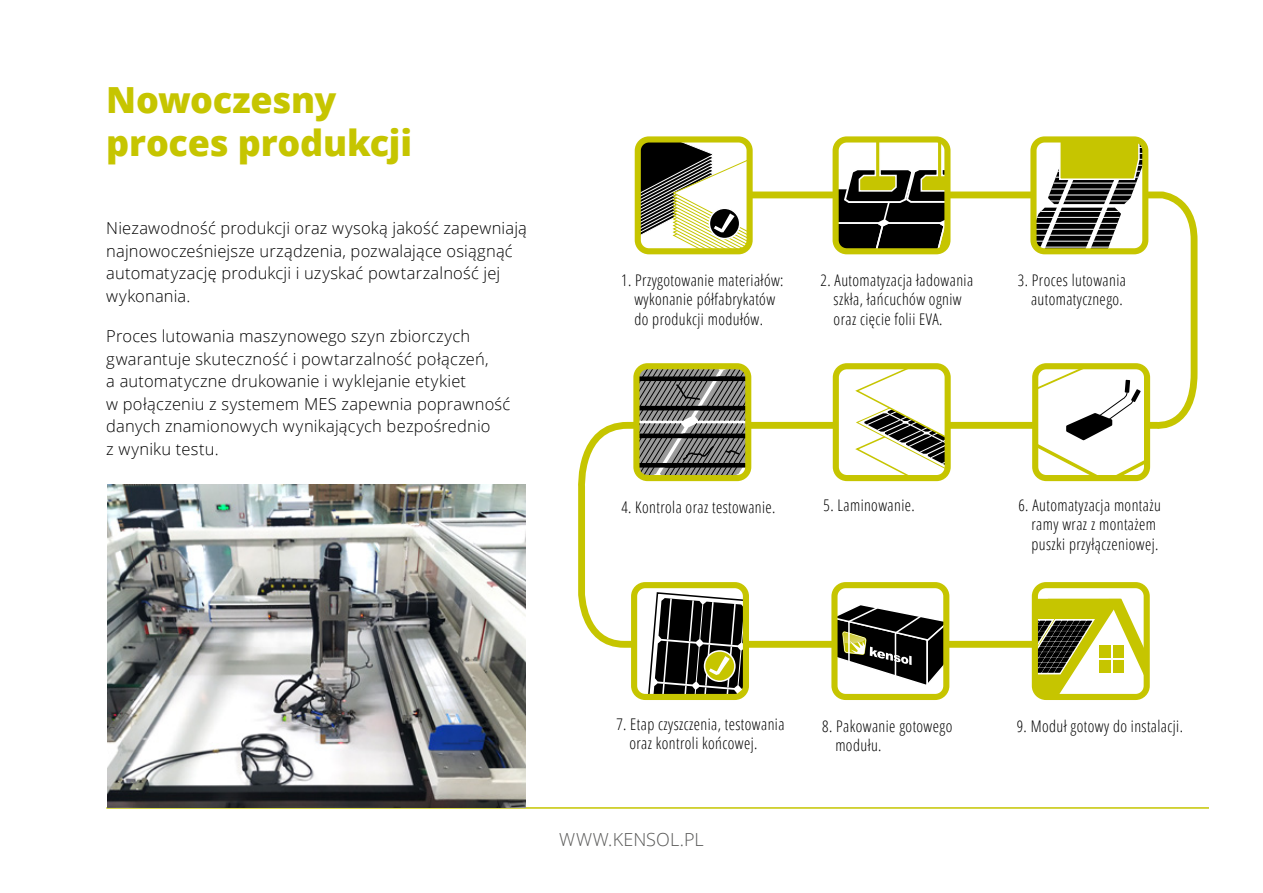
<style>
.page{position:relative;width:1263px;height:893px;background:#fff}
.page>*{position:absolute;margin:0;border:0;box-sizing:border-box;transform-origin:0 0}
.t1{font:800 36px/43.2px "Open Sans";letter-spacing:-.005em;color:#c6c500}
.t2{font:300 18px "Open Sans";letter-spacing:.005em;color:#575756}
.t3{font:300 16.5px/22.5px "Open Sans";letter-spacing:.01em;color:#000}
.t4{font:300 condensed 16.05px/19.2px "Open Sans";letter-spacing:.025em;color:#000}
</style>
<div class="page">
<hr style="left:106px;top:807px;width:1103px;height:2px;background:#c5c500">
<svg style="left:578px;top:188px;width:620px;height:463px"></svg>
<svg style="left:839px;top:143px;width:104px;height:104px"></svg>
<div style="left:832px;top:136px;width:118px;height:118px;border:6px solid #c6c500;border-radius:11px"></div>
<svg style="left:640px;top:370px;width:104px;height:104px"></svg>
<div style="left:633px;top:363px;width:118px;height:118px;border:6px solid #c6c500;border-radius:11px"></div>
<div style="left:836px;top:366px;width:112px;height:112px;background:#fff;border-radius:11px"></div>
<svg style="left:855px;top:370px;width:89px;height:104px"></svg>
<div style="left:833px;top:363px;width:118px;height:118px;border:6px solid #c6c500;border-radius:11px"></div>
<svg style="left:1039px;top:370px;width:104px;height:104px"></svg>
<div style="left:1032px;top:363px;width:118px;height:118px;border:6px solid #c6c500;border-radius:11px"></div>
<svg style="left:638px;top:591px;width:104px;height:102px"></svg>
<div style="left:631px;top:582px;width:118px;height:118px;border:6px solid #c6c500;border-radius:11px"></div>
<div style="left:834px;top:585px;width:112px;height:112px;background:#fff;border-radius:11px"></div>
<svg style="left:838px;top:605px;width:104px;height:80px"></svg>
<div style="left:831px;top:582px;width:118px;height:118px;border:6px solid #c6c500;border-radius:11px"></div>
<svg style="left:1037px;top:143px;width:104px;height:104px"></svg>
<div style="left:1030px;top:136px;width:118px;height:118px;border:6px solid #c6c500;border-radius:11px"></div>
<svg style="left:642px;top:143px;width:104px;height:104px"></svg>
<div style="left:635px;top:136px;width:118px;height:118px;border:6px solid #c6c500;border-radius:11px"></div>
<div style="left:1035px;top:585px;width:112px;height:112px;background:#fff;border-radius:11px"></div>
<svg style="left:1039px;top:599px;width:104px;height:94px"></svg>
<div style="left:1032px;top:582px;width:118px;height:118px;border:6px solid #c6c500;border-radius:11px"></div>
<img style="left:107px;top:485px;width:418px;height:322px">
<h1 class="t1" style="left:106px;top:76px;width:307px">Nowoczesny proces produkcji</h1>
<p class="t3" style="left:106px;top:216px;width:422px">Niezawodność produkcji oraz wysoką jakość zapewniają najnowocześniejsze urządzenia, pozwalające osiągnąć automatyzację produkcji i uzyskać powtarzalność jej wykonania.</p>
<p class="t3" style="left:106px;top:324px;width:406px">Proces lutowania maszynowego szyn zbiorczych gwarantuje skuteczność i powtarzalność połączeń,<br>a automatyczne drukowanie i wyklejanie etykiet<br>w połączeniu z systemem MES zapewnia poprawność danych znamionowych wynikających bezpośrednio<br>z wyniku testu.</p>
<p class="t4" style="left:621px;top:270px;width:164px;text-align:center">1. Przygotowanie materiałów: wykonanie półfabrykatów<br>do produkcji modułów.</p>
<p class="t4" style="left:834px;top:270px;width:141px;text-indent:-13px">2. Automatyzacja ładowania szkła, łańcuchów ogniw oraz cięcie folii EVA.</p>
<p class="t4" style="left:1018px;top:270px;width:109px;text-align:right">3. Proces lutowania automatycznego.</p>
<p class="t4" style="left:621px;top:497px;width:156px">4. Kontrola oraz testowanie.</p>
<p class="t4" style="left:823px;top:495px;width:93px">5. Laminowanie.</p>
<p class="t4" style="left:1031px;top:495px;width:131px;text-indent:-13px">6. Automatyzacja montażu ramy wraz z montażem puszki przyłączeniowej.</p>
<p class="t4" style="left:629px;top:714px;width:157px;text-indent:-13px">7. Etap czyszczenia, testowania oraz kontroli końcowej.</p>
<p class="t4" style="left:835px;top:716px;width:119px;text-indent:-13px">8. Pakowanie gotowego modułu.</p>
<p class="t4" style="left:1017px;top:716px;width:168px">9. Moduł gotowy do instalacji.</p>
<p class="t2" style="left:559px;top:827px;width:146px">WWW.KENSOL.PL</p>
</div>
